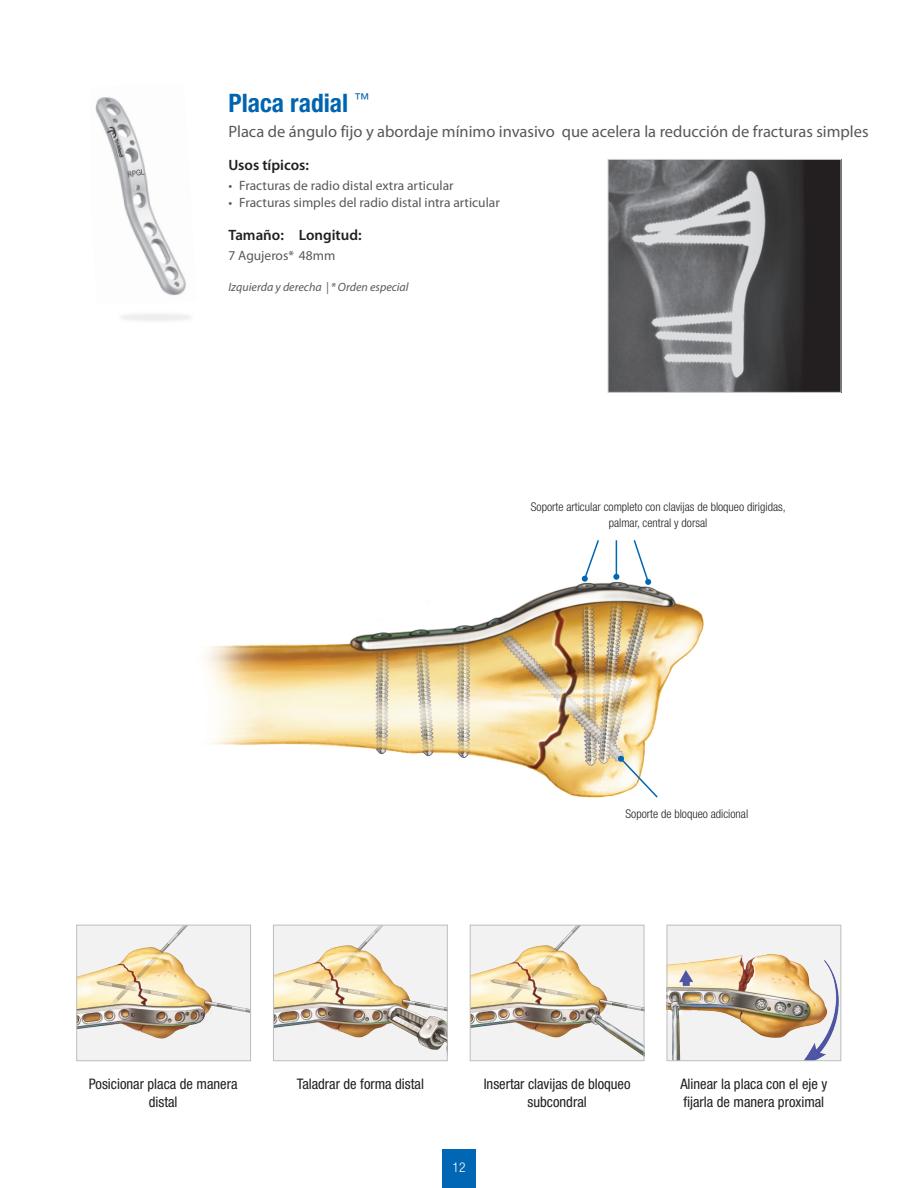
<style>
.page{position:relative;width:918px;height:1188px;background:#fff}
.page>*{position:absolute;margin:0;border:0;box-sizing:border-box;transform-origin:0 0}
.t1{font:700 condensed 25.5px "Helvetica Neue LT Std";color:#0164b0}
.t2{font:16.5px "Myriad Pro";color:#57585a}
.t3{font:600 15px "Myriad Pro";color:#231f20}
.t4{font:condensed 14.55px/17.4px "Helvetica Neue LT Std";color:#231f20;text-align:center}
.t5{font:13.5px "Myriad Pro";color:#57585a}
.t6{font:300 condensed 13.5px "Helvetica Neue LT Std";color:#fff}
.t7{font:300 condensed 12px/16.5px "Helvetica Neue LT Std";color:#231f20;text-align:center}
.t8{font:italic 12px "Myriad Pro";color:#57585a}
</style>
<div class="page">
<div style="left:442px;top:1150px;width:34px;height:38px;background:#0166b3"></div>
<img style="left:78px;top:927px;width:171px;height:132px">
<div style="left:76px;top:925px;width:175px;height:136px;border:1px solid #bcbdc0"></div>
<img style="left:275px;top:927px;width:171px;height:132px">
<div style="left:273px;top:925px;width:175px;height:136px;border:1px solid #bcbdc0"></div>
<div style="left:667px;top:925px;width:174px;height:136px;background:#f2f2f3"></div>
<img style="left:669px;top:954px;width:170px;height:105px">
<div style="left:667px;top:925px;width:174px;height:136px;border:1px solid #bcbdc0"></div>
<img style="left:472px;top:927px;width:170px;height:132px">
<div style="left:470px;top:925px;width:174px;height:136px;border:1px solid #bcbdc0"></div>
<img style="left:610px;top:161px;width:229px;height:230px">
<div style="left:608px;top:159px;width:233px;height:234px;border:1px solid #d1d2d4"></div>
<img style="left:205px;top:570px;width:499px;height:228px">
<img style="left:95px;top:97px;width:91px;height:199px">
<svg style="left:582px;top:540px;width:18px;height:42px"></svg>
<svg style="left:632px;top:540px;width:19px;height:45px"></svg>
<svg style="left:618px;top:755px;width:41px;height:43px"></svg>
<hr style="left:616px;top:540px;width:1px;height:37px;background:#0166b3">
<svg style="left:613px;top:574px;width:6px;height:6px"></svg>
<h1 class="t1" style="left:228px;top:87px;width:142px">Placa radial <sup>™</sup></h1>
<p class="t2" style="left:228px;top:121px;width:642px">Placa de ángulo fijo y abordaje mínimo invasivo que acelera la reducción de fracturas simples</p>
<p class="t3" style="left:228px;top:156px;width:82px">Usos típicos:</p>
<p class="t5" style="left:228px;top:177px;width:227px">• Fracturas de radio distal extra articular</p>
<p class="t5" style="left:228px;top:194px;width:273px">• Fracturas simples del radio distal intra articular</p>
<p class="t3" style="left:228px;top:225px;width:135px">Tamaño: Longitud:</p>
<p class="t5" style="left:228px;top:247px;width:108px">7 Agujeros* 48mm</p>
<p class="t8" style="left:228px;top:279px;width:182px">Izquierda y derecha | * Orden especial</p>
<p class="t7" style="left:531px;top:498px;width:256px">Soporte articular completo con clavijas de bloqueo dirigidas, palmar, central y dorsal</p>
<p class="t7" style="left:626px;top:806px;width:124px">Soporte de bloqueo adicional</p>
<p class="t4" style="left:89px;top:1075px;width:150px">Posicionar placa de manera distal</p>
<p class="t4" style="left:297px;top:1075px;width:129px">Taladrar de forma distal</p>
<p class="t4" style="left:484px;top:1075px;width:148px">Insertar clavijas de bloqueo subcondral</p>
<p class="t4" style="left:680px;top:1075px;width:149px;text-align:left">Alinear la placa con el eje y fijarla de manera proximal</p>
<p class="t6" style="left:453px;top:1160px;width:14px">12</p>
</div>
